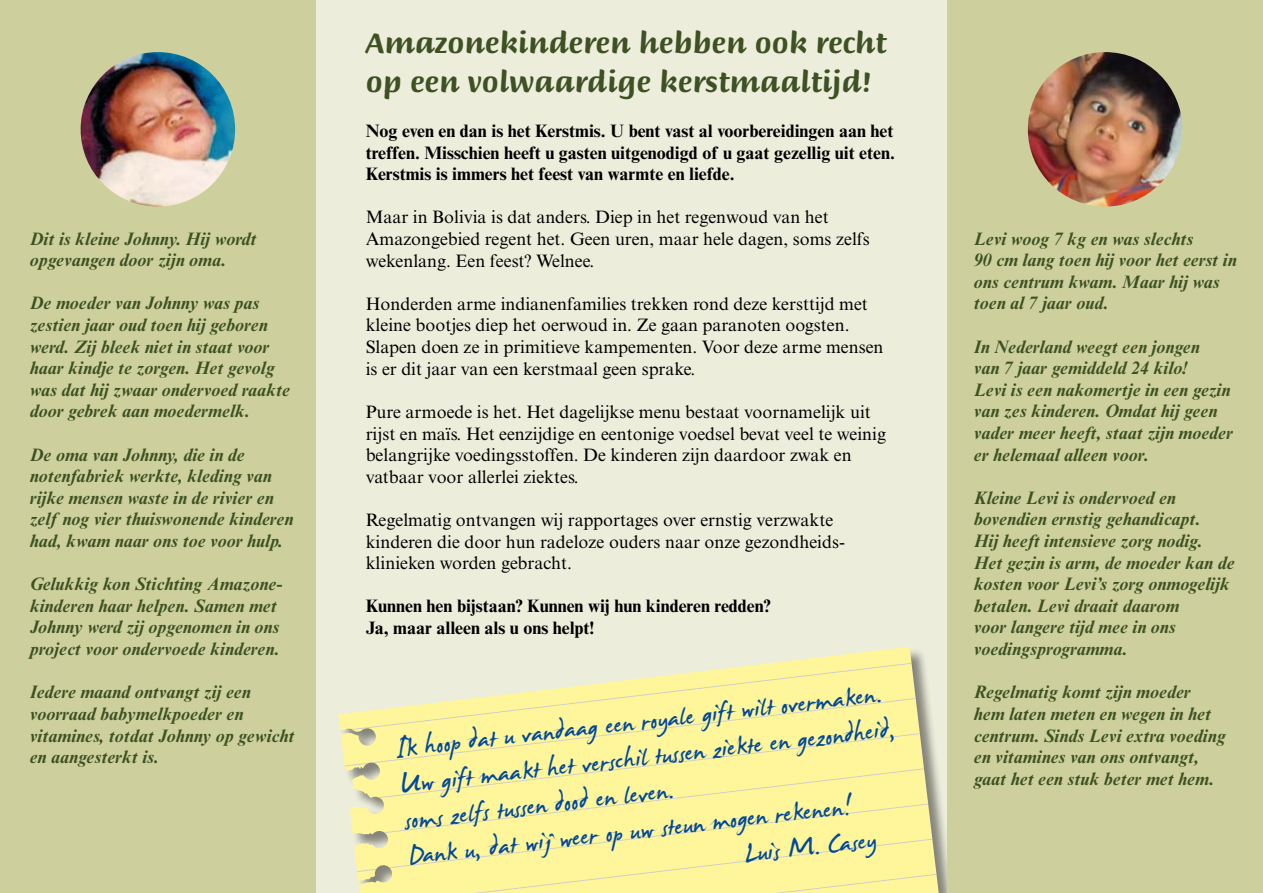
<style>
.page{position:relative;width:1263px;height:893px;background:#ededdc}
.page>*{position:absolute;margin:0;border:0;box-sizing:border-box;transform-origin:0 0}
.t1{font:42px "James Fajardo";color:#00489a;scale:.94 1}
.t2{font:700 30px/39px "Briem Script Std";color:#3e5123}
.t3{font:italic 700 18px/21.6px "Times New Roman MT Std";color:#3e5123}
.t4{font:18px/21.6px "Times New Roman MT Std";color:#000}
.t5{font:700 18px/21.6px "Times New Roman MT Std";color:#000;text-align:justify}
</style>
<div class="page">
<div style="left:340px;top:648px;width:629px;height:245px;background:#000;opacity:.44"></div>
<svg style="left:338px;top:714px;width:46px;height:120px"></svg>
<div style="left:0;top:0;width:316px;height:893px;background:#cdd09d"></div>
<div style="left:947px;top:0;width:316px;height:893px;background:#cdd09d"></div>
<img style="left:1028px;top:52px;width:154px;height:155px;border-radius:77px">
<img style="left:81px;top:52px;width:154px;height:155px;border-radius:77px">
<p class="t3" style="left:30px;top:228px;width:228px">Dit is kleine Johnny. Hij wordt opgevangen door zijn oma.</p>
<p class="t3" style="left:30px;top:292px;width:262px">De moeder van Johnny was pas zestien jaar oud toen hij geboren werd. Zij bleek niet in staat voor haar kindje te zorgen. Het gevolg was dat hij zwaar ondervoed raakte door gebrek aan moedermelk.</p>
<p class="t3" style="left:30px;top:444px;width:265px">De oma van Johnny, die in de notenfabriek werkte, kleding van rijke mensen waste in de rivier en zelf nog vier thuiswonende kinderen had, kwam naar ons toe voor hulp.</p>
<p class="t3" style="left:30px;top:573px;width:254px">Gelukkig kon Stichting Amazone&shy;kinderen haar helpen. Samen met Johnny werd zij opgenomen in ons project voor ondervoede kinderen.</p>
<p class="t3" style="left:30px;top:681px;width:266px">Iedere maand ontvangt zij een voorraad babymelkpoeder en vitamines, totdat Johnny op gewicht en aangesterkt is.</p>
<h2 class="t2" style="left:366px;top:24px;width:522px">Amazonekinderen hebben ook recht op een volwaardige kerstmaaltijd!</h2>
<p class="t5" style="left:366px;top:120px;width:531px">Nog even en dan is het Kerstmis. U bent vast al voorbereidingen aan het treffen. Misschien heeft u gasten uitgenodigd of u gaat gezellig uit eten.<br>Kerstmis is immers het feest van warmte en liefde.</p>
<p class="t4" style="left:366px;top:207px;width:506px">Maar in Bolivia is dat anders. Diep in het regenwoud van het<br>Amazongebied regent het. Geen uren, maar hele dagen, soms zelfs wekenlang. Een feest? Welnee.</p>
<p class="t4" style="left:366px;top:293px;width:519px">Honderden arme indianenfamilies trekken rond deze kersttijd met kleine bootjes diep het oerwoud in. Ze gaan paranoten oogsten.<br>Slapen doen ze in primitieve kampementen. Voor deze arme mensen is er dit jaar van een kerstmaal geen sprake.</p>
<p class="t4" style="left:366px;top:401px;width:522px">Pure armoede is het. Het dagelijkse menu bestaat voornamelijk uit rijst en maïs. Het eenzijdige en eentonige voedsel bevat veel te weinig belangrijke voedingsstoffen. De kinderen zijn daardoor zwak en vatbaar voor allerlei ziektes.</p>
<p class="t4" style="left:366px;top:509px;width:481px">Regelmatig ontvangen wij rapportages over ernstig verzwakte kinderen die door hun radeloze ouders naar onze gezondheids&shy;klinieken worden gebracht.</p>
<p class="t5" style="left:366px;top:595px;width:406px">Kunnen hen bijstaan? Kunnen wij hun kinderen redden?<br>Ja, maar alleen als u ons helpt!</p>
<h1 class="t1" style="left:394px;top:725px;width:520px;rotate:-6deg">Ik hoop dat u vandaag een royale gift wilt overmaken.</h1>
<h1 class="t1" style="left:398px;top:761px;width:531px;rotate:-6deg">Uw gift maakt het verschil tussen ziekte en gezondheid,</h1>
<h1 class="t1" style="left:403px;top:798px;width:289px;rotate:-6deg">soms zelfs tussen dood en leven.</h1>
<h1 class="t1" style="left:407px;top:833px;width:490px;rotate:-6deg">Dank u, dat wij weer op uw steun mogen rekenen!”</h1>
<h1 class="t1" style="left:743px;top:832px;width:141px;rotate:-6deg">Luis M. Casey</h1>
<p class="t3" style="left:974px;top:228px;width:264px">Levi woog 7 kg en was slechts<br>90 cm lang toen hij voor het eerst in ons centrum kwam. Maar hij was toen al 7 jaar oud.</p>
<p class="t3" style="left:974px;top:336px;width:261px">In Nederland weegt een jongen<br>van 7 jaar gemiddeld 24 kilo!<br>Levi is een nakomertje in een gezin van zes kinderen. Omdat hij geen vader meer heeft, staat zijn moeder er helemaal alleen voor.</p>
<p class="t3" style="left:974px;top:487px;width:262px">Kleine Levi is ondervoed en bovendien ernstig gehandicapt.<br>Hij heeft intensieve zorg nodig.<br>Het gezin is arm, de moeder kan de kosten voor Levi’s zorg onmogelijk betalen. Levi draait daarom<br>voor langere tijd mee in ons voedingsprogramma.</p>
<p class="t3" style="left:974px;top:681px;width:253px">Regelmatig komt zijn moeder hem laten meten en wegen in het centrum. Sinds Levi extra voeding en vitamines van ons ontvangt, gaat het een stuk beter met hem.</p>
</div>
